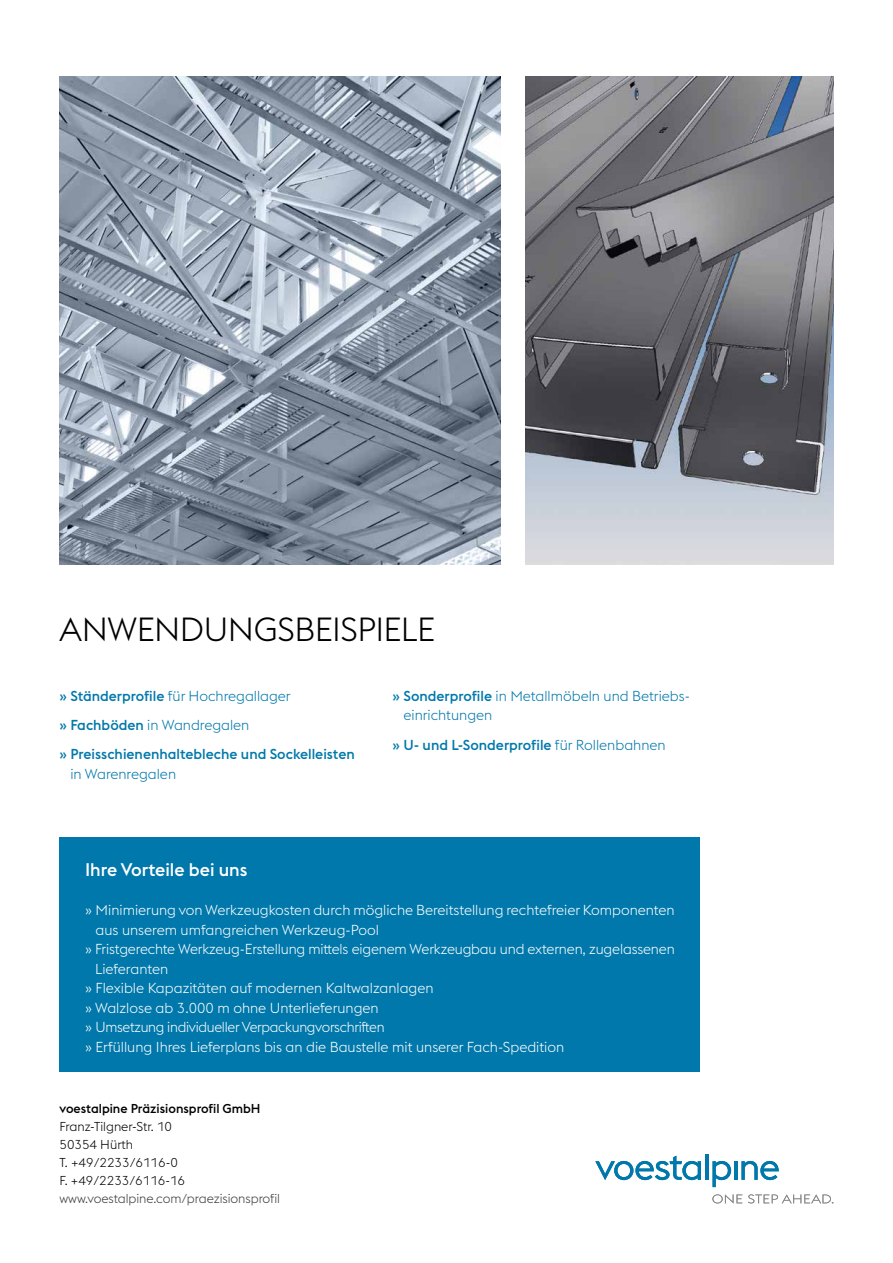
<style>
.page{position:relative;width:893px;height:1263px;background:#fff}
.page>*{position:absolute;margin:0;border:0;box-sizing:border-box;transform-origin:0 0}
.t1{font:300 33px "voestalpine";letter-spacing:-.01em;color:#000}
.t2{font:500 18px "voestalpine";color:#fff}
.t3{font:300 14.25px "voestalpine";color:#fff}
.t4{font:500 14.25px/29.2px "voestalpine";color:#0078ab}
.t5{font:300 14.25px/19.5px "voestalpine";color:#0078ab}
.t6{font:300 14.25px "voestalpine";letter-spacing:-.02em;color:#fff}
.t7{font:300 12.75px/18px "voestalpine";color:#000}
.t8{font:300 12.75px "voestalpine";letter-spacing:-.005em;color:#3c3c3b}
.t9{font:500 12.75px "voestalpine";color:#000}
.s1{font-weight:300}
.s2{font-weight:500}
</style>
<div class="page">
<div style="left:60px;top:837px;width:640px;height:234px;background:#0078ab"></div>
<svg style="left:595px;top:1156px;width:106px;height:24px"></svg>
<hr style="left:705px;top:1154px;width:3px;height:26px;background:#0078ab">
<svg style="left:713px;top:1161px;width:18px;height:26px"></svg>
<hr style="left:734px;top:1161px;width:3px;height:19px;background:#0078ab">
<svg style="left:741px;top:1161px;width:38px;height:19px"></svg>
<svg style="left:712px;top:1194px;width:30px;height:9px"></svg>
<svg style="left:748px;top:1194px;width:85px;height:9px"></svg>
<img style="left:60px;top:77px;width:440px;height:487px">
<img style="left:526px;top:77px;width:307px;height:487px">
<h1 class="t1" style="left:60px;top:610px;width:377px">ANWENDUNGSBEISPIELE</h1>
<p class="t4" style="left:60px;top:681px;width:297px">» Ständerprofile <span class="s1">für Hochregallager<br></span>» Fachböden <span class="s1">in Wandregalen<br></span>» Preisschienenhaltebleche und Sockelleisten</p>
<p class="t5" style="left:70px;top:764px;width:107px">in Warenregalen</p>
<p class="t5" style="left:403px;top:686px;width:288px;text-indent:-11px"><span class="s2">» Sonderprofile</span> in Metallmöbeln und Betriebs&shy;einrichtungen</p>
<p class="t4" style="left:393px;top:730px;width:275px">» U- und L-Sonderprofile <span class="s1">für Rollenbahnen</span></p>
<p class="t2" style="left:85px;top:859px;width:164px">Ihre Vorteile bei uns</p>
<p class="t3" style="left:85px;top:902px;width:591px">» Minimierung von Werkzeugkosten durch mögliche Bereitstellung rechtefreier Komponenten</p>
<p class="t3" style="left:96px;top:921px;width:285px">aus unserem umfangreichen Werkzeug-Pool</p>
<p class="t3" style="left:85px;top:941px;width:591px">» Fristgerechte Werkzeug-Erstellung mittels eigenem Werkzeugbau und externen, zugelassenen</p>
<p class="t3" style="left:95px;top:960px;width:75px">Lieferanten</p>
<p class="t3" style="left:85px;top:980px;width:350px">» Flexible Kapazitäten auf modernen Kaltwalzanlagen</p>
<p class="t3" style="left:85px;top:999px;width:295px">» Walzlose ab 3.000 m ohne Unterlieferungen</p>
<p class="t6" style="left:85px;top:1019px;width:301px">» Umsetzung individueller Verpackungvorschriften</p>
<p class="t3" style="left:85px;top:1038px;width:481px">» Erfüllung Ihres Lieferplans bis an die Baustelle mit unserer Fach-Spedition</p>
<p class="t9" style="left:60px;top:1101px;width:203px">voestalpine Präzisionsprofil GmbH</p>
<p class="t7" style="left:60px;top:1118px;width:127px">Franz-Tilgner-Str. 10<br>50354 Hürth<br>T. +49/2233/6116-0<br>F. +49/2233/6116-16</p>
<p class="t8" style="left:60px;top:1191px;width:222px">www.voestalpine.com/praezisionsprofil</p>
</div>
